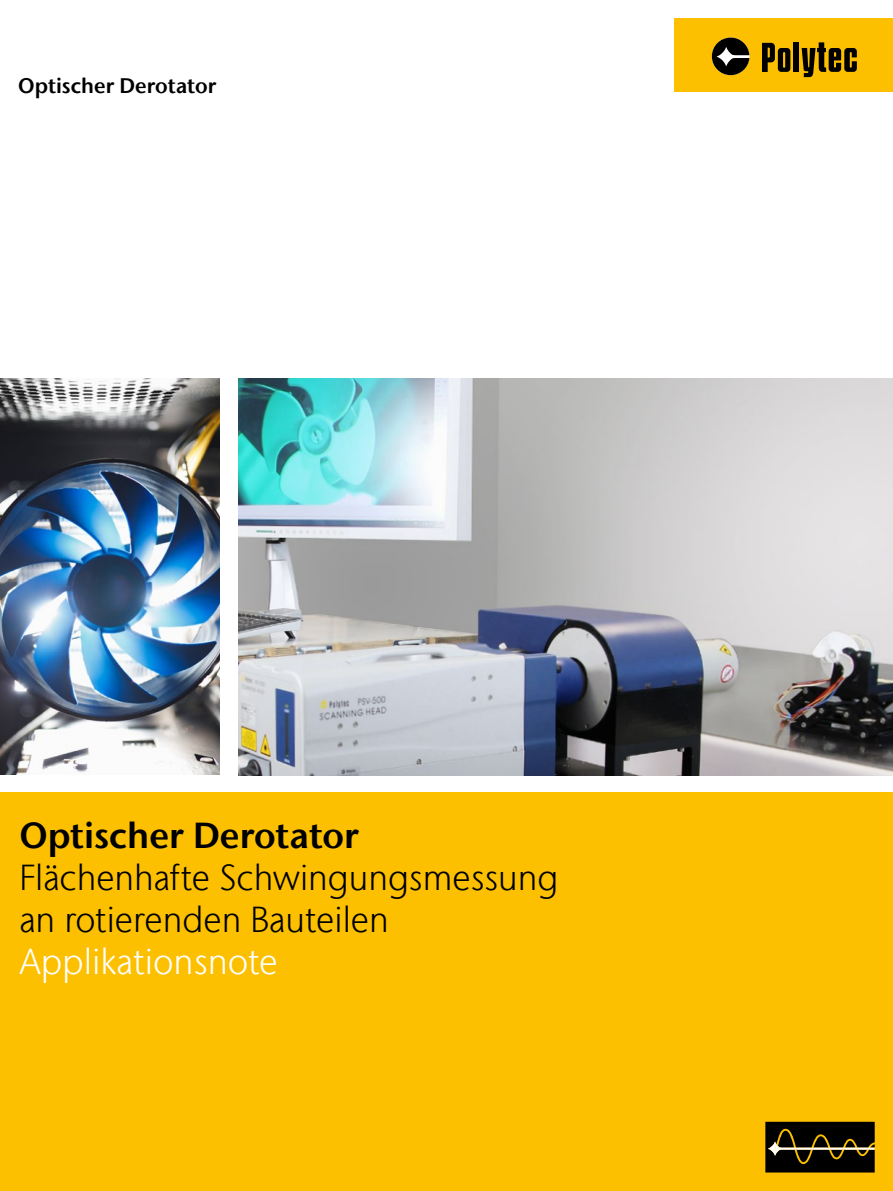
<style>
.page{position:relative;width:893px;height:1191px;background:#fff}
.page>*{position:absolute;margin:0;border:0;box-sizing:border-box;transform-origin:0 0}
.t1{font:300 36px/42px "Stone Sans IIITC Com";color:#000}
.t2{font:600 36px "Stone Sans IIITC Com";color:#000}
.t3{font:300 36px "Stone Sans IIITC Com";color:#fff}
.t4{font:600 21px "Stone Sans IIITC Com";color:#000}
</style>
<div class="page">
<div style="left:674px;top:19px;width:219px;height:73px;background:#fcc000"></div>
<div style="left:794px;top:42px;width:5px;height:30px;background:#000"></div>
<svg style="left:762px;top:43px;width:28px;height:29px"></svg>
<svg style="left:712px;top:38px;width:37px;height:37px"></svg>
<svg style="left:802px;top:42px;width:55px;height:35px"></svg>
<div style="left:0;top:792px;width:893px;height:399px;background:#fcc000"></div>
<img style="left:0;top:378px;width:220px;height:396px">
<img style="left:238px;top:378px;width:655px;height:397px">
<svg style="left:765px;top:1121px;width:110px;height:51px"></svg>
<p class="t4" style="left:18px;top:72px;width:199px">Optischer Derotator</p>
<p class="t2" style="left:19px;top:812px;width:341px">Optischer Derotator</p>
<p class="t1" style="left:19px;top:856px;width:540px">Flächenhafte Schwingungsmessung an rotierenden Bauteilen</p>
<p class="t3" style="left:19px;top:939px;width:260px">Applikationsnote</p>
</div>
